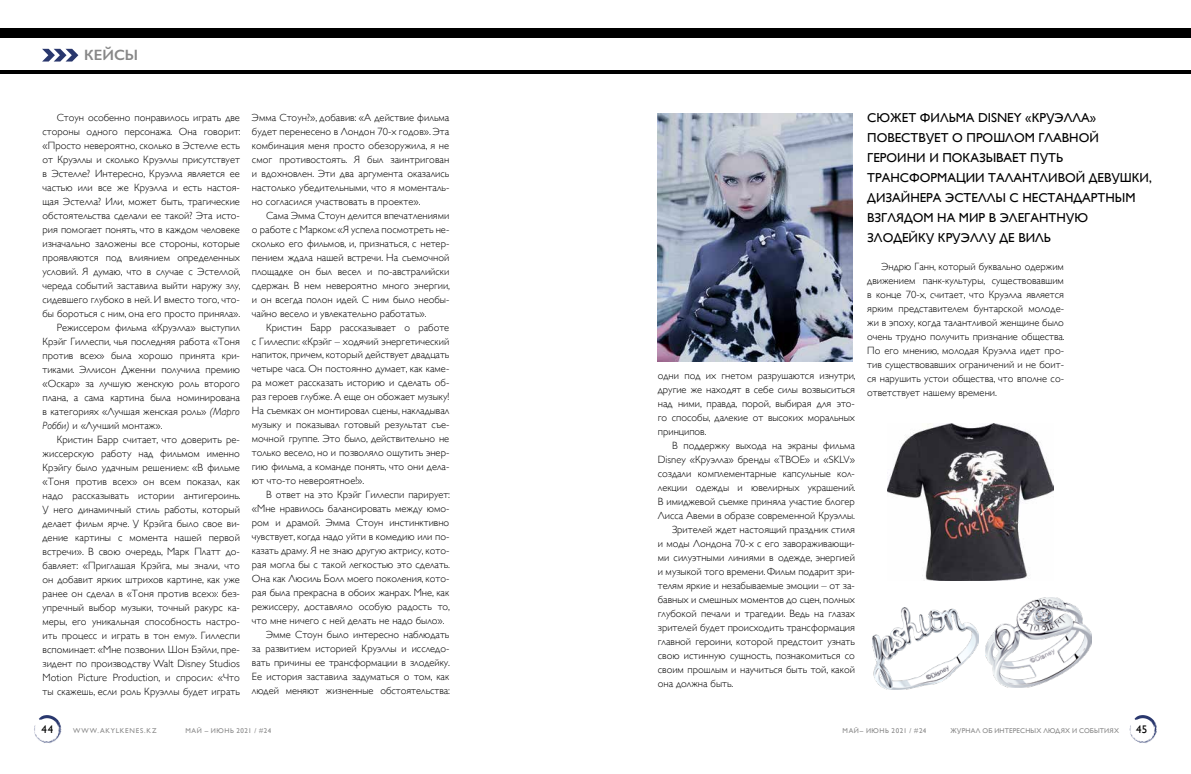
<style>
.page{position:relative;width:1191px;height:774px;background:#fff}
.page>*{position:absolute;margin:0;border:0;box-sizing:border-box;transform-origin:0 0}
.t1{font:600 15px "Gill Sans";letter-spacing:.005em;color:#878787}
.t2{font:13px/20px "Gill Sans";color:#000}
.t3{font:11px "Gill Sans";color:#000}
.t4{font:300 10.5px/14px "Gill Sans";color:#000;text-align:justify}
.t5{font:7px "Gill Sans";letter-spacing:.02em;color:#878787}
.t6{font:7px "Gill Sans";letter-spacing:.11em;color:#878787}
.t7{font:7px "Gill Sans";letter-spacing:.07em;color:#878787}
.t8{font:7px "Gill Sans";letter-spacing:.075em;color:#878787}
.s1{font-style:italic}
</style>
<div class="page">
<svg style="left:34px;top:715px;width:28px;height:28px"></svg>
<svg style="left:1129px;top:715px;width:28px;height:28px"></svg>
<div style="left:0;top:29px;width:595px;height:9px;background:#000"></div>
<hr style="left:0;top:70px;width:595px;height:4px;background:#000">
<svg style="left:42px;top:49px;width:36px;height:13px"></svg>
<div style="left:596px;top:29px;width:595px;height:9px;background:#000"></div>
<hr style="left:596px;top:70px;width:595px;height:4px;background:#000">
<img style="left:658px;top:113px;width:194px;height:249px">
<img style="left:887px;top:423px;width:167px;height:158px">
<img style="left:872px;top:607px;width:106px;height:82px">
<img style="left:985px;top:598px;width:106px;height:89px">
<h1 class="t1" style="left:84px;top:46px;width:56px">КЕЙСЫ</h1>
<p class="t4" style="left:57px;top:110px;width:185px">Стоун особенно понравилось играть две</p>
<p class="t4" style="left:43px;top:124px;width:200px">стороны одного персонажа. Она говорит:</p>
<p class="t4" style="left:43px;top:138px;width:199px">«Просто невероятно, сколько в Эстелле есть</p>
<p class="t4" style="left:43px;top:152px;width:199px">от Круэллы и сколько Круэллы присутствует</p>
<p class="t4" style="left:43px;top:166px;width:199px">в Эстелле? Интересно, Круэлла является ее</p>
<p class="t4" style="left:43px;top:180px;width:199px">частью или все же Круэлла и есть настоя-</p>
<p class="t4" style="left:43px;top:194px;width:199px">щая Эстелла? Или, может быть, трагические</p>
<p class="t4" style="left:43px;top:208px;width:199px">обстоятельства сделали ее такой? Эта исто-</p>
<p class="t4" style="left:43px;top:222px;width:199px">рия помогает понять, что в каждом человеке</p>
<p class="t4" style="left:43px;top:236px;width:199px">изначально заложены все стороны, которые</p>
<p class="t4" style="left:43px;top:250px;width:199px">проявляются под влиянием определенных</p>
<p class="t4" style="left:43px;top:264px;width:200px">условий. Я думаю, что в случае с Эстеллой,</p>
<p class="t4" style="left:43px;top:278px;width:200px">череда событий заставила выйти наружу злу,</p>
<p class="t4" style="left:43px;top:292px;width:199px">сидевшего глубоко в ней. И вместо того, что-</p>
<p class="t4" style="left:43px;top:306px;width:199px">бы бороться с ним, она его просто приняла».</p>
<p class="t4" style="left:57px;top:320px;width:185px">Режиссером фильма «Круэлла» выступил</p>
<p class="t4" style="left:43px;top:334px;width:199px">Крэйг Гиллеспи, чья последняя работа «Тоня</p>
<p class="t4" style="left:43px;top:348px;width:199px">против всех» была хорошо принята кри-</p>
<p class="t4" style="left:43px;top:362px;width:199px">тиками. Эллисон Дженни получила премию</p>
<p class="t4" style="left:43px;top:376px;width:199px">«Оскар» за лучшую женскую роль второго</p>
<p class="t4" style="left:43px;top:390px;width:199px">плана, а сама картина была номинирована</p>
<p class="t4" style="left:43px;top:404px;width:199px">в категориях «Лучшая женская роль» <span class="s1">(Марго</span></p>
<p class="t4" style="left:42px;top:418px;width:122px"><span class="s1">Робби)</span> и «Лучший монтаж».</p>
<p class="t4" style="left:57px;top:432px;width:185px">Кристин Барр считает, что доверить ре-</p>
<p class="t4" style="left:42px;top:446px;width:199px">жиссерскую работу над фильмом именно</p>
<p class="t4" style="left:42px;top:460px;width:199px">Крэйгу было удачным решением: «В фильме</p>
<p class="t4" style="left:42px;top:474px;width:199px">«Тоня против всех» он всем показал, как</p>
<p class="t4" style="left:42px;top:488px;width:200px">надо рассказывать истории антигероинь.</p>
<p class="t4" style="left:42px;top:502px;width:199px">У него динамичный стиль работы, который</p>
<p class="t4" style="left:42px;top:516px;width:199px">делает фильм ярче. У Крэйга было свое ви-</p>
<p class="t4" style="left:42px;top:530px;width:199px">дение картины с момента нашей первой</p>
<p class="t4" style="left:42px;top:544px;width:199px">встречи». В свою очередь, Марк Платт до-</p>
<p class="t4" style="left:42px;top:558px;width:199px">бавляет: «Приглашая Крэйга, мы знали, что</p>
<p class="t4" style="left:42px;top:572px;width:199px">он добавит ярких штрихов картине, как уже</p>
<p class="t4" style="left:42px;top:586px;width:199px">ранее он сделал в «Тоня против всех»: без-</p>
<p class="t4" style="left:42px;top:600px;width:199px">упречный выбор музыки, точный ракурс ка-</p>
<p class="t4" style="left:42px;top:614px;width:199px">меры, его уникальная способность настро-</p>
<p class="t4" style="left:42px;top:628px;width:199px">ить процесс и играть в тон ему». Гиллеспи</p>
<p class="t4" style="left:42px;top:642px;width:199px">вспоминает: «Мне позвонил Шон Бэйли, пре-</p>
<p class="t4" style="left:42px;top:656px;width:199px">зидент по производству Walt Disney Studios</p>
<p class="t4" style="left:42px;top:670px;width:199px">Motion Picture Production, и спросил: «Что</p>
<p class="t4" style="left:42px;top:684px;width:199px">ты скажешь, если роль Круэллы будет играть</p>
<p class="t4" style="left:252px;top:110px;width:199px">Эмма Стоун?», добавив: «А действие фильма будет перенесено в Лондон 70-х годов». Эта комбинация меня просто обезоружила, я не смог противостоять. Я был заинтригован и вдохновлен. Эти два аргумента оказались настолько убедительными, что я моменталь&shy;но согласился участвовать в проекте».</p>
<p class="t4" style="left:252px;top:208px;width:200px;text-indent:14px">Сама Эмма Стоун делится впечатлениями о работе с Марком: «Я успела посмотреть не&shy;сколько его фильмов, и, признаться, с нетер&shy;пением ждала нашей встречи. На съемочной площадке он был весел и по-австралийски сдержан. В нем невероятно много энергии, и он всегда полон идей. С ним было необы&shy;чайно весело и увлекательно работать».</p>
<p class="t4" style="left:252px;top:320px;width:199px;text-indent:14px">Кристин Барр рассказывает о работе с Гиллеспи: «Крэйг – ходячий энергетический напиток, причем, который действует двадцать четыре часа. Он постоянно думает, как каме&shy;ра может рассказать историю и сделать об&shy;раз героев глубже. А еще он обожает музыку!<br>На съемках он монтировал сцены, накладывал музыку и показывал готовый результат съе&shy;мочной группе. Это было, действительно не только весело, но и позволяло ощутить энер&shy;гию фильма, а команде понять, что они дела&shy;ют что-то невероятное!».</p>
<p class="t4" style="left:266px;top:487px;width:186px">В ответ на это Крэйг Гиллеспи парирует:</p>
<p class="t4" style="left:252px;top:501px;width:199px">«Мне нравилось балансировать между юмо-</p>
<p class="t4" style="left:252px;top:515px;width:199px">ром и драмой. Эмма Стоун инстинктивно</p>
<p class="t4" style="left:252px;top:529px;width:199px">чувствует, когда надо уйти в комедию или по-</p>
<p class="t4" style="left:252px;top:543px;width:199px">казать драму. Я не знаю другую актрису, кото-</p>
<p class="t4" style="left:252px;top:557px;width:200px">рая могла бы с такой легкостью это сделать.</p>
<p class="t4" style="left:252px;top:571px;width:199px">Она как Люсиль Болл моего поколения, кото-</p>
<p class="t4" style="left:252px;top:585px;width:199px">рая была прекрасна в обоих жанрах. Мне, как</p>
<p class="t4" style="left:252px;top:599px;width:200px">режиссеру, доставляло особую радость то,</p>
<p class="t4" style="left:252px;top:613px;width:194px">что мне ничего с ней делать не надо было».</p>
<p class="t4" style="left:266px;top:627px;width:185px">Эмме Стоун было интересно наблюдать</p>
<p class="t4" style="left:252px;top:641px;width:199px">за развитием историей Круэллы и исследо-</p>
<p class="t4" style="left:252px;top:655px;width:200px">вать причины ее трансформации в злодейку.</p>
<p class="t4" style="left:252px;top:669px;width:199px">Ее история заставила задуматься о том, как</p>
<p class="t4" style="left:252px;top:683px;width:200px">людей меняют жизненные обстоятельства:</p>
<p class="t4" style="left:658px;top:368px;width:199px">одни под их гнетом разрушаются изнутри, другие же находят в себе силы возвыситься над ними, правда, порой, выбирая для это&shy;го способы, далекие от высоких моральных принципов.</p>
<p class="t4" style="left:672px;top:438px;width:184px">В поддержку выхода на экраны фильма</p>
<p class="t4" style="left:658px;top:452px;width:198px">Disney «Круэлла» бренды «ТВОЕ» и «SKLV»</p>
<p class="t4" style="left:658px;top:466px;width:199px">создали комплементарные капсульные кол-</p>
<p class="t4" style="left:658px;top:480px;width:199px">лекции одежды и ювелирных украшений.</p>
<p class="t4" style="left:658px;top:494px;width:199px">В имиджевой съемке приняла участие блогер</p>
<p class="t4" style="left:658px;top:508px;width:199px">Лисса Авеми в образе современной Круэллы.</p>
<p class="t4" style="left:672px;top:522px;width:184px">Зрителей ждет настоящий праздник стиля</p>
<p class="t4" style="left:658px;top:536px;width:198px">и моды Лондона 70-х с его завораживающи-</p>
<p class="t4" style="left:658px;top:550px;width:199px">ми силуэтными линиями в одежде, энергией</p>
<p class="t4" style="left:658px;top:564px;width:199px">и музыкой того времени. Фильм подарит зри-</p>
<p class="t4" style="left:658px;top:578px;width:199px">телям яркие и незабываемые эмоции – от за-</p>
<p class="t4" style="left:658px;top:592px;width:199px">бавных и смешных моментов до сцен, полных</p>
<p class="t4" style="left:658px;top:606px;width:199px">глубокой печали и трагедии. Ведь на глазах</p>
<p class="t4" style="left:658px;top:620px;width:199px">зрителей будет происходить трансформация</p>
<p class="t4" style="left:658px;top:634px;width:199px">главной героини, которой предстоит узнать</p>
<p class="t4" style="left:658px;top:648px;width:198px">свою истинную сущность, познакомиться со</p>
<p class="t4" style="left:658px;top:662px;width:199px">своим прошлым и научиться быть той, какой</p>
<p class="t4" style="left:658px;top:676px;width:77px">она должна быть.</p>
<p class="t2" style="left:867px;top:108px;width:286px">СЮЖЕТ ФИЛЬМА DISNEY «КРУЭЛЛА»<br>ПОВЕСТВУЕТ О ПРОШЛОМ ГЛАВНОЙ<br>ГЕРОИНИ И ПОКАЗЫВАЕТ ПУТЬ<br>ТРАНСФОРМАЦИИ ТАЛАНТЛИВОЙ ДЕВУШКИ,<br>ДИЗАЙНЕРА ЭСТЕЛЛЫ С НЕСТАНДАРТНЫМ<br>ВЗГЛЯДОМ НА МИР В ЭЛЕГАНТНУЮ<br>ЗЛОДЕЙКУ КРУЭЛЛУ ДЕ ВИЛЬ</p>
<p class="t4" style="left:867px;top:259px;width:199px;text-indent:14px">Эндрю Ганн, который буквально одержим движением панк-культуры, существовавшим в конце 70-х, считает, что Круэлла является ярким представителем бунтарской молоде&shy;жи в эпоху, когда талантливой женщине было очень трудно получить признание общества.<br>По его мнению, молодая Круэлла идет про&shy;тив существовавших ограничений и не боит&shy;ся нарушить устои общества, что вполне со&shy;ответствует нашему времени.</p>
<p class="t3" style="left:42px;top:723px;width:13px">44</p>
<p class="t6" style="left:73px;top:727px;width:85px">WWW.AKYLKENES.KZ</p>
<p class="t7" style="left:186px;top:727px;width:87px">МАЙ – ИЮНЬ 2021 / #24</p>
<p class="t8" style="left:842px;top:727px;width:85px">МАЙ– ИЮНЬ 2021 / #24</p>
<p class="t5" style="left:950px;top:727px;width:170px">ЖУРНАЛ ОБ ИНТЕРЕСНЫХ ЛЮДЯХ И СОБЫТИЯХ</p>
<p class="t3" style="left:1136px;top:723px;width:13px">45</p>
</div>
